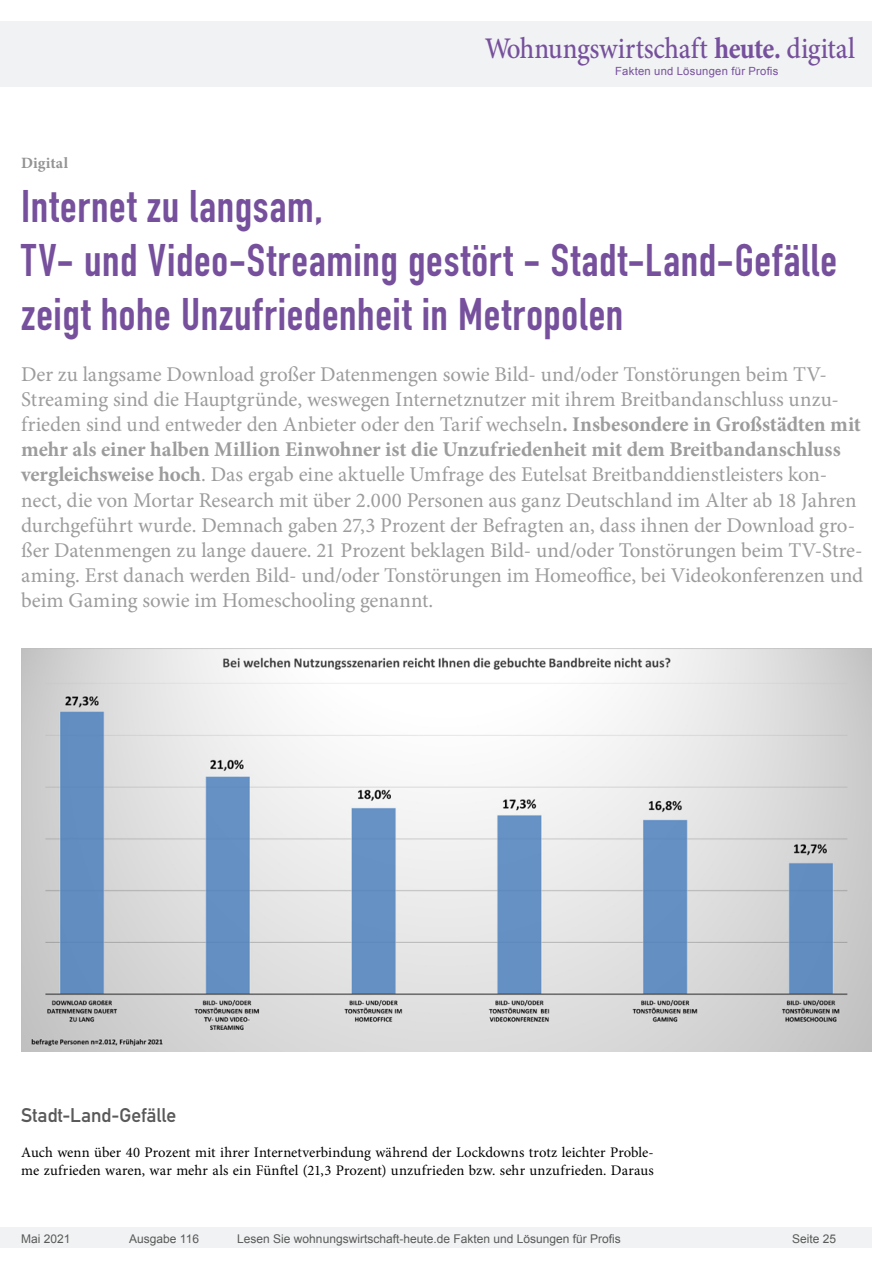
<style>
.page{position:relative;width:893px;height:1263px;background:#fff}
.page>*{position:absolute;margin:0;border:0;box-sizing:border-box;transform-origin:0 0}
.Überschrift_Groß{font:45px/54px "DIN Engschrift";letter-spacing:.015em;color:#76509c}
.t1{font:500 30px "Minion Pro";letter-spacing:-.005em;color:#76509c;scale:.9 1}
.Anlesetext{font:21px/25.2px "Minion Pro";letter-spacing:-.005em;color:#9c9c9c}
.Überschrift_Grau{font:19.5px "DIN Mittelschrift";letter-spacing:-.005em;color:#595959}
.Kategorie{font:700 15.75px "Minion Pro";letter-spacing:.005em;color:#939393}
.Fließtext_erste_Zeil{font:14.7px/17.5px "Minion Pro";letter-spacing:.005em;color:#000}
.t2{font:12px "Arial";color:#595959}
.t3{font:11.25px "Arial";letter-spacing:.025em;color:#76509c}
.s1{font-weight:700}
</style>
<div class="page">
<div style="left:0;top:1227px;width:872px;height:20px;background:#f1f2f3"></div>
<div style="left:0;top:21px;width:872px;height:66px;background:#f1f2f3"></div>
<img style="left:21px;top:648px;width:851px;height:404px">
<h2 class="t1" style="left:485px;top:28px;width:413px">Wohnungswirtschaft <span class="s1">heute.</span> digital</h2>
<p class="t3" style="left:615px;top:63px;width:165px">Fakten und Lösungen für Profis</p>
<p class="Kategorie" style="left:21px;top:152px;width:48px">Digital</p>
<p class="Überschrift_Groß" style="left:21px;top:180px;width:817px">Internet zu langsam,<br>TV- und Video-Streaming gestört - Stadt-Land-Gefälle zeigt hohe Unzufriedenheit in Metropolen</p>
<p class="Anlesetext" style="left:21px;top:361px;width:844px">Der zu langsame Download großer Datenmengen sowie Bild- und/oder Tonstörungen beim TV-Streaming sind die Hauptgründe, weswegen Internetznutzer mit ihrem Breitbandanschluss unzu&shy;frieden sind und entweder den Anbieter oder den Tarif wechseln<span class="s1">. Insbesondere in Großstädten mit mehr als einer halben Million Einwohner ist die Unzufriedenheit mit dem Breitbandanschluss vergleichsweise hoch</span>. Das ergab eine aktuelle Umfrage des Eutelsat Breitbanddienstleisters kon&shy;nect, die von Mortar Research mit über 2.000 Personen aus ganz Deutschland im Alter ab 18 Jahren durchgeführt wurde. Demnach gaben 27,3 Prozent der Befragten an, dass ihnen der Download gro&shy;ßer Datenmengen zu lange dauere. 21 Prozent beklagen Bild- und/oder Tonstörungen beim TV-Stre&shy;aming. Erst danach werden Bild- und/oder Tonstörungen im Homeoffice, bei Videokonferenzen und beim Gaming sowie im Homeschooling genannt.</p>
<p class="Überschrift_Grau" style="left:21px;top:1104px;width:156px">Stadt-Land-Gefälle</p>
<p class="Fließtext_erste_Zeil" style="left:21px;top:1144px;width:634px">Auch wenn über 40 Prozent mit ihrer Internetverbindung während der Lockdowns trotz leichter Proble&shy;me zufrieden waren, war mehr als ein Fünftel (21,3 Prozent) unzufrieden bzw. sehr unzufrieden. Daraus</p>
<p class="t2" style="left:21px;top:1230px;width:51px">Mai 2021</p>
<p class="t2" style="left:129px;top:1230px;width:71px">Ausgabe 116</p>
<p class="t2" style="left:237px;top:1230px;width:385px">Lesen Sie wohnungswirtschaft-heute.de Fakten und Lösungen für Profis</p>
<p class="t2" style="left:792px;top:1231px;width:46px">Seite 25</p>
</div>
